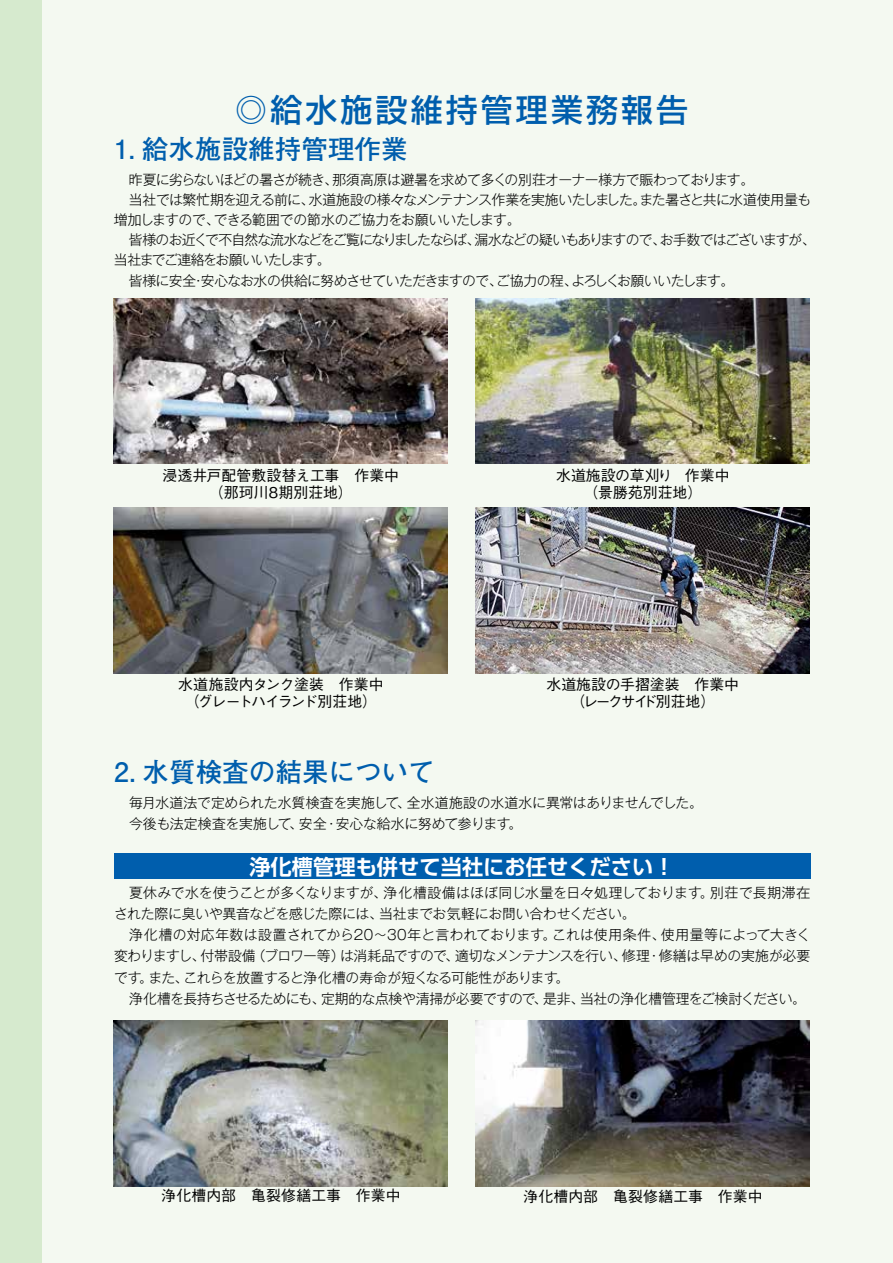
<style>
.page{position:relative;width:893px;height:1263px;background:#d6eace}
.page>*{position:absolute;margin:0;border:0;box-sizing:border-box;transform-origin:0 0}
.t1{font:500 31.95px "Shin Go Pr 6 N";letter-spacing:.1em;color:#005ead}
.t2{font:700 26.55px "Futo Go B101 Pr 6 N";color:#005ead}
.t3{font:700 21.3px "UD Shin Go Pr 6 N De";color:#fff}
.t4{font:500 14.85px/17px "Gothic BBB Pr 6 N";color:#000;text-align:center}
.t5{font:500 14.85px/17px "Gothic BBB Pr 6 N";letter-spacing:-.035em;color:#000;text-align:center}
.t6{font:300 13.8px/21.3px "Gothic MB101 Pr 6 N";letter-spacing:-.03em;color:#000}
.t7{font:300 13.8px/21.3px "Gothic MB101 Pr 6 N";letter-spacing:-.01em;color:#000}
.t8{font:300 13.8px "Gothic MB101 Pr 6 N";letter-spacing:-.07em;color:#000}
.t9{font:300 13.8px "Gothic MB101 Pr 6 N";letter-spacing:-.05em;color:#000}
.t10{font:300 13.8px "Gothic MB101 Pr 6 N";letter-spacing:-.1em;color:#000}
</style>
<div class="page">
<div style="left:43px;top:0;width:850px;height:1263px;background:#f4f9f1"></div>
<img style="left:476px;top:298px;width:334px;height:166px">
<img style="left:114px;top:298px;width:334px;height:166px">
<img style="left:476px;top:508px;width:334px;height:166px">
<img style="left:114px;top:508px;width:334px;height:166px">
<img style="left:476px;top:1020px;width:334px;height:166px">
<img style="left:114px;top:1020px;width:334px;height:166px">
<div style="left:114px;top:854px;width:696px;height:25px;background:#005ead"></div>
<h1 class="t1" style="left:235px;top:84px;width:454px">◎給水施設維持管理業務報告</h1>
<h2 class="t2" style="left:114px;top:128px;width:296px">1. 給水施設維持管理作業</h2>
<p class="t6" style="left:129px;top:167px;width:627px">昨夏に劣らないほどの暑さが続き、那須高原は避暑を求めて多くの別荘オーナー様方で賑わっております。</p>
<p class="t9" style="left:129px;top:188px;width:684px">当社では繁忙期を迎える前に、水道施設の様々なメンテナンス作業を実施いたしました。また暑さと共に水道使用量も</p>
<p class="t6" style="left:114px;top:208px;width:408px">増加しますので、できる範囲での節水のご協力をお願いいたします。</p>
<p class="t8" style="left:129px;top:228px;width:688px">皆様のお近くで不自然な流水などをご覧になりましたならば、漏水などの疑いもありますので、お手数ではございますが、</p>
<p class="t10" style="left:114px;top:249px;width:218px">当社までご連絡をお願いいたします。</p>
<p class="t6" style="left:129px;top:268px;width:607px">皆様に安全・安心なお水の供給に努めさせていただきますので、ご協力の程、よろしくお願いいたします。</p>
<p class="t4" style="left:163px;top:465px;width:238px">浸透井戸配管敷設替え工事　作業中（那珂川8期別荘地）</p>
<p class="t5" style="left:178px;top:675px;width:207px">水道施設内タンク塗装　作業中（グレートハイランド別荘地）</p>
<p class="t4" style="left:556px;top:465px;width:175px">水道施設の草刈り　作業中（景勝苑別荘地）</p>
<p class="t4" style="left:547px;top:675px;width:194px">水道施設の手摺塗装　作業中（レークサイド別荘地）</p>
<h2 class="t2" style="left:114px;top:751px;width:322px">2. 水質検査の結果について</h2>
<p class="t6" style="left:129px;top:791px;width:575px">毎月水道法で定められた水質検査を実施して、全水道施設の水道水に異常はありませんでした。今後も法定検査を実施して、安全・安心な給水に努めて参ります。</p>
<h3 class="t3" style="left:249px;top:849px;width:427px">浄化槽管理も併せて当社にお任せください！</h3>
<p class="t7" style="left:114px;top:880px;width:698px;text-indent:15px">夏休みで水を使うことが多くなりますが、浄化槽設備はほぼ同じ水量を日々処理しております。別荘で長期滞在された際に臭いや異音などを感じた際には、当社までお気軽にお問い合わせください。</p>
<p class="t6" style="left:114px;top:923px;width:698px;text-align:justify;text-indent:15px">浄化槽の対応年数は設置されてから20～30年と言われております。これは使用条件、使用量等によって大きく変わりますし、付帯設備（ブロワー等）は消耗品ですので、適切なメンテナンスを行い、修理・修繕は早めの実施が必要です。また、これらを放置すると浄化槽の寿命が短くなる可能性があります。</p>
<p class="t6" style="left:129px;top:987px;width:678px">浄化槽を長持ちさせるためにも、定期的な点検や清掃が必要ですので、是非、当社の浄化槽管理をご検討ください。</p>
<p class="t4" style="left:161px;top:1186px;width:241px">浄化槽内部　亀裂修繕工事　作業中</p>
<p class="t4" style="left:523px;top:1187px;width:241px">浄化槽内部　亀裂修繕工事　作業中</p>
</div>
